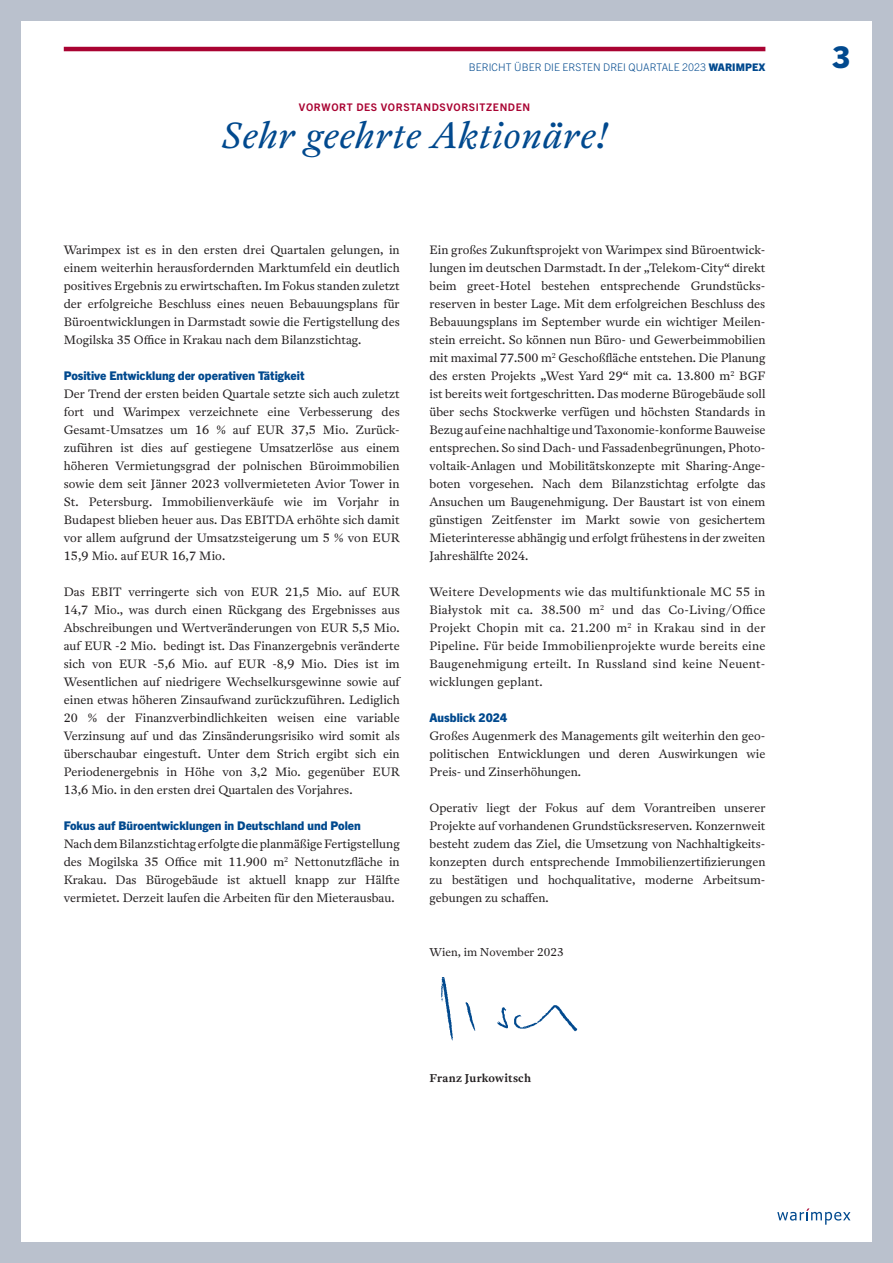
<style>
.page{position:relative;width:893px;height:1263px;background:#bac1cd}
.page>*{position:absolute;margin:0;border:0;box-sizing:border-box;transform-origin:0 0}
.t1{font:italic 300 36px "Antwerp";letter-spacing:.02em;color:#01498e}
.t2{font:800 30px "Trade Gothic Next LT Pro";color:#01498e}
.t3{font:300 12px/18px "Antwerp";color:#231f20;text-align:justify}
.t4{font:300 12px/18px "Antwerp";letter-spacing:.02em;color:#231f20}
.t5{font:800 12px "Trade Gothic Next LT Pro";color:#01498e}
.t6{font:300 11.25px "Antwerp";color:#231f20}
.t7{font:600 11.25px "Antwerp";letter-spacing:.015em;color:#231f20}
.t8{font:300 10.5px "Trade Gothic Next LT Pro";letter-spacing:.01em;color:#01498e}
.t9{font:700 10.5px "Trade Gothic Next LT Pro";letter-spacing:.06em;color:#a90332}
.s1{font-weight:800}
</style>
<div class="page">
<div style="left:21px;top:21px;width:851px;height:1221px;background:#fff"></div>
<img style="left:441px;top:977px;width:137px;height:64px">
<hr style="left:64px;top:47px;width:701px;height:4px;background:#a90332">
<svg style="left:777px;top:1208px;width:73px;height:17px"></svg>
<p class="t8" style="left:469px;top:59px;width:298px">BERICHT ÜBER DIE ERSTEN DREI QUARTALE 2023 <span class="s1">WARIMPEX</span></p>
<p class="t9" style="left:299px;top:100px;width:233px">VORWORT DES VORSTANDSVORSITZENDEN</p>
<h1 class="t1" style="left:222px;top:113px;width:387px">Sehr geehrte Aktionäre!</h1>
<p class="t3" style="left:64px;top:240px;width:337px">Warimpex ist es in den ersten drei Quartalen gelungen, in einem weiterhin herausfordernden Marktumfeld ein deutlich positives Ergebnis zu erwirtschaften. Im Fokus standen zuletzt der erfolgreiche Beschluss eines neuen Bebauungsplans für Büroentwicklungen in Darmstadt sowie die Fertigstellung des Mogilska 35 Office in Krakau nach dem Bilanzstichtag.</p>
<p class="t5" style="left:64px;top:367px;width:242px">Positive Entwicklung der operativen Tätigkeit</p>
<p class="t3" style="left:64px;top:384px;width:337px">Der Trend der ersten beiden Quartale setzte sich auch zuletzt fort und Warimpex verzeichnete eine Verbesserung des Gesamt-Umsatzes um 16 % auf EUR 37,5 Mio. Zurück&shy;zuführen ist dies auf gestiegene Umsatzerlöse aus einem höheren Vermietungsgrad der polnischen Büroimmobilien sowie dem seit Jänner 2023 vollvermieteten Avior Tower in St. Petersburg. Immobilienverkäufe wie im Vorjahr in Budapest blieben heuer aus. Das EBITDA erhöhte sich damit vor allem aufgrund der Umsatzsteigerung um 5 % von EUR 15,9 Mio. auf EUR 16,7 Mio.</p>
<p class="t3" style="left:64px;top:582px;width:337px">Das EBIT verringerte sich von EUR 21,5 Mio. auf EUR 14,7 Mio., was durch einen Rückgang des Ergebnisses aus Abschreibungen und Wertveränderungen von EUR 5,5 Mio. auf EUR -2 Mio. bedingt ist. Das Finanzergebnis veränderte sich von EUR -5,6 Mio. auf EUR -8,9 Mio. Dies ist im Wesentlichen auf niedrigere Wechselkursgewinne sowie auf einen etwas höheren Zinsaufwand zurückzuführen. Lediglich 20 % der Finanzverbindlichkeiten weisen eine variable Verzinsung auf und das Zinsänderungsrisiko wird somit als überschaubar eingestuft. Unter dem Strich ergibt sich ein Periodenergebnis in Höhe von 3,2 Mio. gegenüber EUR 13,6 Mio. in den ersten drei Quartalen des Vorjahres.</p>
<p class="t5" style="left:64px;top:817px;width:299px">Fokus auf Büroentwicklungen in Deutschland und Polen</p>
<p class="t3" style="left:64px;top:834px;width:337px">Nach dem Bilanzstichtag erfolgte die planmäßige Fertigstellung des Mogilska 35 Office mit 11.900 m<sup>2</sup> Nettonutzfläche in Krakau. Das Bürogebäude ist aktuell knapp zur Hälfte vermietet. Derzeit laufen die Arbeiten für den Mieterausbau.</p>
<p class="t3" style="left:429px;top:240px;width:337px;text-align:left">Ein großes Zukunftsprojekt von Warimpex sind Büroentwick&shy;lungen im deutschen Darmstadt. In der „Telekom-City“ direkt beim greet-Hotel bestehen entsprechende Grundstücks&shy;reserven in bester Lage. Mit dem erfolgreichen Beschluss des Bebauungsplans im September wurde ein wichtiger Meilen&shy;stein erreicht. So können nun Büro- und Gewerbeimmobilien mit maximal 77.500 m<sup>2</sup> Geschoßfläche entstehen. Die Planung des ersten Projekts „West Yard 29“ mit ca. 13.800 m<sup>2</sup> BGF ist bereits weit fortgeschritten. Das moderne Bürogebäude soll über sechs Stockwerke verfügen und höchsten Standards in Bezug auf eine nachhaltige und Taxonomie-konforme Bauweise entsprechen. So sind Dach- und Fassadenbegrünungen, Photo&shy;voltaik-Anlagen und Mobilitätskonzepte mit Sharing-Ange&shy;boten vorgesehen. Nach dem Bilanzstichtag erfolgte das Ansuchen um Baugenehmigung. Der Baustart ist von einem günstigen Zeitfenster im Markt sowie von gesichertem Mieterinteresse abhängig und erfolgt frühestens in der zweiten Jahreshälfte 2024.</p>
<p class="t4" style="left:429px;top:582px;width:337px">Weitere Developments wie das multifunktionale MC 55 in Białystok mit ca. 38.500 m<sup>2</sup> und das Co-Living/Office Projekt Chopin mit ca. 21.200 m<sup>2</sup> in Krakau sind in der Pipeline. Für beide Immobilienprojekte wurde bereits eine Baugenehmigung erteilt. In Russland sind keine Neuent&shy;wicklungen geplant.</p>
<p class="t5" style="left:429px;top:709px;width:79px">Ausblick 2024</p>
<p class="t3" style="left:429px;top:726px;width:337px;text-align:left">Großes Augenmerk des Managements gilt weiterhin den geo&shy;politischen Entwicklungen und deren Auswirkungen wie<br>Preis- und Zinserhöhungen.</p>
<p class="t3" style="left:429px;top:798px;width:337px;text-align:left">Operativ liegt der Fokus auf dem Vorantreiben unserer Projekte auf vorhandenen Grundstücksreserven. Konzernweit besteht zudem das Ziel, die Umsetzung von Nachhaltigkeits&shy;konzepten durch entsprechende Immobilienzertifizierungen zu bestätigen und hochqualitative, moderne Arbeitsum&shy;gebungen zu schaffen.</p>
<p class="t6" style="left:429px;top:944px;width:136px">Wien, im November 2023</p>
<p class="t7" style="left:429px;top:1070px;width:103px">Franz Jurkowitsch</p>
<h2 class="t2" style="left:833px;top:37px;width:19px">3</h2>
</div>
